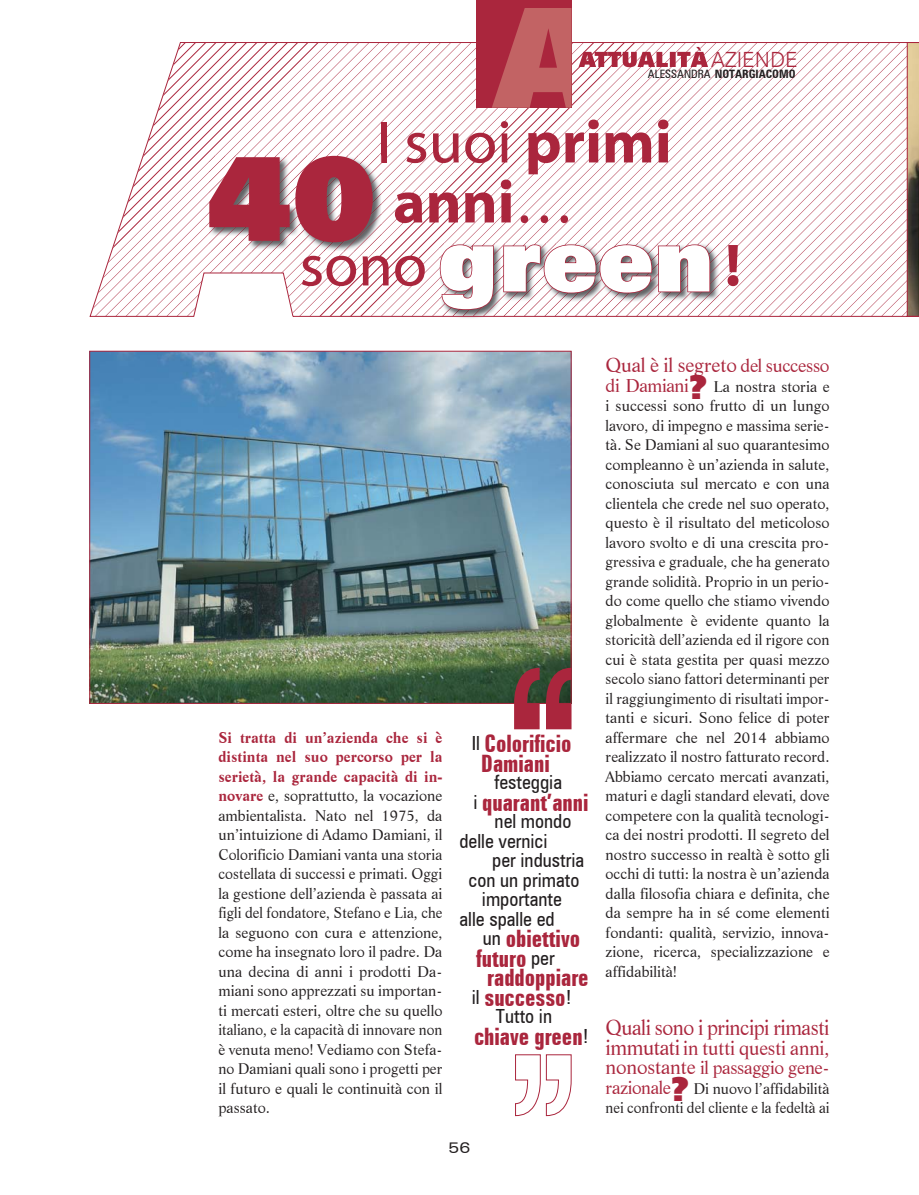
<style>
.page{position:relative;width:919px;height:1195px;background:#fff}
.page>*{position:absolute;margin:0;border:0;box-sizing:border-box;transform-origin:0 0}
.t1{font:900 90px "Zurich BT";color:#fff}
.t2{font:60px "Myriad Web";color:#aa263d}
.t3{font:60px "Myriad Bd Web";color:#aa263d}
.t4{font:700 extra-condensed 24px/19.5px "Zurich BT";color:#aa263d;text-align:center}
.t5{font:21px "Life BT";letter-spacing:-.025em;color:#aa263d;scale:.96 1}
.t6{font:300 21px "Zurich BT";color:#aa263d}
.t7{font:condensed 19.5px/19.5px "Zurich BT";color:#231f20}
.t8{font:19.5px "Life BT";letter-spacing:-.01em;color:#aa263d}
.t9{font:18px "Life BT";letter-spacing:-.025em;color:#aa263d}
.t10{font:15px/19.5px "Life BT";color:#231f20;text-align:justify}
.t11{font:expanded 15px "Zurich BT";color:#231f20}
.t12{font:700 condensed 11.55px "Zurich BT";color:#231f20}
.s1{font-weight:400}
.s2{font-family:"Myriad Bd Web"}
.s3{font-family:"Myriad Web"}
.s4{font-weight:700;color:#aa263d}
.s5{font-weight:400;font-stretch:condensed;font-size:19.5px;color:#231f20}
.s6{font-size:18px}
.s7{font-size:18px;color:#aa263d}
.s8{font-family:"Zurich BT";font-weight:900;font-size:33px;color:#aa263d}
.s9{font-size:21px}
.s10{font-size:19.5px}
</style>
<div class="page">
<img style="left:91px;top:353px;width:478px;height:349px">
<svg style="left:515px;top:1054px;width:57px;height:62px"></svg>
<svg style="left:546px;top:668px;width:25px;height:61px;background:#892d38"></svg>
<svg style="left:514px;top:668px;width:25px;height:61px;background:#8a303a"></svg>
<svg style="left:89px;top:42px;width:829px;height:275px"></svg>
<div style="left:476px;top:0;width:95px;height:108px;background:#aa263d"></div>
<svg style="left:90px;top:8px;width:618px;height:103px"></svg>
<h3 class="t6" style="left:711px;top:47px;width:88px">AZIENDE</h3>
<p class="t12" style="left:648px;top:67px;width:149px"><span class="s1">ALESSANDRA</span> NOTARGIACOMO</p>
<h2 class="t2" style="left:376px;top:109px;width:297px">I suoi <span class="s2">primi</span></h2>
<h2 class="t3" style="left:393px;top:169px;width:183px">anni<span class="s3">…</span></h2>
<h2 class="t2" style="left:299px;top:232px;width:129px">sono</h2>
<h2 class="t3" style="left:724px;top:232px;width:18px">!</h2>
<h1 class="t1" style="left:207px;top:205px;width:508px"><sup>40</sup> green</h1>
<p class="t10" style="left:218px;top:727px;width:225px"><span class="s4">Si tratta di un’azienda che si è distinta nel suo percorso per la serietà, la grande capacità di in&shy;novare</span> e, soprattutto, la vocazione ambientalista. Nato nel 1975, da un’intuizione di Adamo Damiani, il Colorificio Damiani vanta una storia costellata di successi e primati. Oggi la gestione dell’azienda è passata ai figli del fondatore, Stefano e Lia, che la seguono con cura e attenzione, come ha insegnato loro il padre. Da una decina di anni i prodotti Da&shy;miani sono apprezzati su importan&shy;ti mercati esteri, oltre che su quello italiano, e la capacità di innovare non è venuta meno! Vediamo con Stefa&shy;no Damiani quali sono i progetti per il futuro e quali le continuità con il passato.</p>
<h3 class="t4" style="left:471px;top:734px;width:101px"><span class="s5">Il</span> Colorificio<br>Damiani</h3>
<h3 class="t7" style="left:494px;top:772px;width:69px">festeggia</h3>
<h3 class="t4" style="left:473px;top:793px;width:116px"><span class="s5">i</span> quarant’anni</h3>
<h3 class="t7" style="left:459px;top:811px;width:113px;text-indent:35px">nel mondo delle vernici</h3>
<h3 class="t7" style="left:492px;top:850px;width:93px">per industria</h3>
<h3 class="t7" style="left:468px;top:870px;width:112px">con un primato</h3>
<h3 class="t7" style="left:482px;top:889px;width:81px">importante</h3>
<h3 class="t7" style="left:459px;top:909px;width:97px">alle spalle ed</h3>
<h3 class="t4" style="left:483px;top:929px;width:99px"><span class="s5">un</span> obiettivo</h3>
<h3 class="t4" style="left:476px;top:949px;width:80px">futuro <span class="s5">per</span></h3>
<h3 class="t4" style="left:487px;top:968px;width:103px">raddoppiare</h3>
<h3 class="t4" style="left:472px;top:988px;width:101px"><span class="s5">il</span> successo<span class="s5">!</span></h3>
<h3 class="t7" style="left:496px;top:1006px;width:58px">Tutto in</h3>
<h3 class="t4" style="left:474px;top:1027px;width:116px">chiave green<span class="s5">!</span></h3>
<p class="t11" style="left:448px;top:1139px;width:23px">56</p>
<h3 class="t8" style="left:605px;top:352px;width:225px">Qual è il segreto <span class="s6">del successo</span></h3>
<p class="t10" style="left:605px;top:376px;width:226px"><span class="s7">di Damiani</span><span class="s8">?</span> La nostra storia e i successi sono frutto di un lungo lavoro, di impegno e massima serie&shy;tà. Se Damiani al suo quarantesimo compleanno è un’azienda in salute, conosciuta sul mercato e con una clientela che crede nel suo operato, questo è il risultato del meticoloso lavoro svolto e di una crescita pro&shy;gressiva e graduale, che ha generato grande solidità. Proprio in un perio&shy;do come quello che stiamo vivendo globalmente è evidente quanto la storicità dell’azienda ed il rigore con cui è stata gestita per quasi mezzo secolo siano fattori determinanti per il raggiungimento di risultati impor&shy;tanti e sicuri. Sono felice di poter affermare che nel 2014 abbiamo realizzato il nostro fatturato record.<br>Abbiamo cercato mercati avanzati, maturi e dagli standard elevati, dove competere con la qualità tecnologi&shy;ca dei nostri prodotti. Il segreto del nostro successo in realtà è sotto gli occhi di tutti: la nostra è un’azienda dalla filosofia chiara e definita, che da sempre ha in sé come elementi fondanti: qualità, servizio, innova&shy;zione, ricerca, specializzazione e affidabilità!</p>
<h3 class="t5" style="left:605px;top:1014px;width:235px">Quali sono i principi rimasti</h3>
<h3 class="t8" style="left:605px;top:1035px;width:225px"><span class="s9">immutati</span> in tutti questi anni,</h3>
<p class="t9" style="left:605px;top:1056px;width:225px"><span class="s10">nonostante</span> il passaggio gene-</p>
<p class="t10" style="left:605px;top:1078px;width:225px"><span class="s7">razionale</span><span class="s8">?</span> Di nuovo l’affidabilità nei confronti del cliente e la fedeltà ai</p>
</div>
